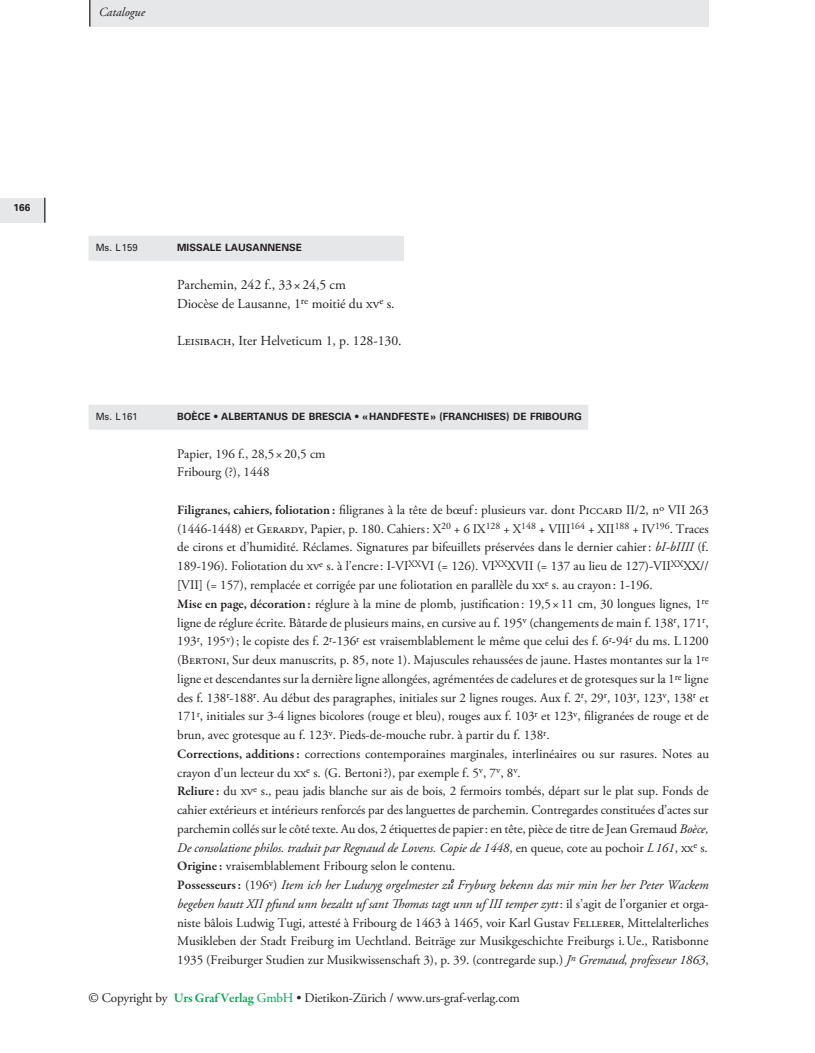
<style>
.page{position:relative;width:815px;height:1053px;background:#fff}
.page>*{position:absolute;margin:0;border:0;box-sizing:border-box;transform-origin:0 0}
.HS_Grundtext{font:13.75px "Adobe Garamond Pro";letter-spacing:-.005em;color:#231f20}
.HS_Grundtext-2{font:13.12px/18.8px "Adobe Garamond Pro";letter-spacing:-.005em;color:#231f20;text-align:justify}
.t1{font:italic 12.5px "Adobe Garamond Pro";color:#231f20}
.HS_Titel_1-zeilig{font:700 10px "Univers";color:#231f20}
.HS_Titel_1-zeilig-2{font:10px "Univers";color:#231f20;scale:.95 1}
.s1{font-family:"Garamond Premr Pro";font-weight:600}
.s2{font-style:italic}
.s3{font-family:"Katalog";font-style:italic}
.s4{font-family:"Garamond Premr Pro";font-weight:600;color:#00a54f}
.s5{color:#00a54f}
</style>
<div class="page">
<div style="left:90px;top:0;width:619px;height:27px;background:#e6e7e9"></div>
<svg style="left:89px;top:0;width:1px;height:27px"></svg>
<div style="left:0;top:198px;width:44px;height:24px;background:#e6e7e9"></div>
<svg style="left:44px;top:198px;width:1px;height:25px"></svg>
<div style="left:89px;top:236px;width:315px;height:25px;background:#e6e7e9"></div>
<div style="left:89px;top:404px;width:499px;height:25px;background:#e6e7e9"></div>
<p class="t1" style="left:99px;top:4px;width:48px">Catalogue</p>
<p class="HS_Titel_1-zeilig" style="left:14px;top:202px;width:18px">166</p>
<p class="HS_Titel_1-zeilig-2" style="left:96px;top:242px;width:46px">Ms. L159</p>
<p class="HS_Titel_1-zeilig" style="left:177px;top:242px;width:126px">MISSALE LAUSANNENSE</p>
<p class="HS_Grundtext" style="left:177px;top:276px;width:170px">Parchemin, 242 f., 33×24,5 cm</p>
<p class="HS_Grundtext" style="left:177px;top:295px;width:219px">Diocèse de Lausanne, 1<sup>re</sup> moitié du xv<sup>e</sup> s.</p>
<p class="HS_Grundtext" style="left:177px;top:332px;width:226px">Leisibach, Iter Helveticum 1, p. 128-130.</p>
<p class="HS_Titel_1-zeilig-2" style="left:96px;top:410px;width:46px">Ms. L161</p>
<p class="HS_Titel_1-zeilig" style="left:177px;top:411px;width:406px">BOÈCE • ALBERTANUS DE BRESCIA • «HANDFESTE» (FRANCHISES) DE FRIBOURG</p>
<p class="HS_Grundtext-2" style="left:177px;top:444px;width:150px">Papier, 196 f., 28,5×20,5 cm</p>
<p class="HS_Grundtext-2" style="left:177px;top:463px;width:94px">Fribourg (?), 1448</p>
<p class="HS_Grundtext-2" style="left:177px;top:501px;width:533px"><span class="s1">Filigranes, cahiers, foliotation:</span> filigranes à la tête de bœuf: plusieurs var. dont Piccard II/2, n<sup>o</sup> VII 263 (1446-1448) et Gerardy, Papier, p. 180. Cahiers: X<sup>20</sup> + 6 IX<sup>128</sup> + X<sup>148</sup> + VIII<sup>164</sup> + XII<sup>188</sup> + IV<sup>196</sup>. Traces de cirons et d’humidité. Réclames. Signatures par bifeuillets préservées dans le dernier cahier: <span class="s2">bI-bIIII</span> (f.<br>189-196). Foliotation du xv<sup>e</sup> s. à l’encre: I-VI<sup>XX</sup>VI (= 126). VI<sup>XX</sup>XVII (= 137 au lieu de 127)-VII<sup>XX</sup>XX// [VII] (= 157), remplacée et corrigée par une foliotation en parallèle du xx<sup>e</sup> s. au crayon: 1-196.</p>
<p class="HS_Grundtext-2" style="left:177px;top:594px;width:533px"><span class="s1">Mise en page, décoration:</span> réglure à la mine de plomb, justification: 19,5×11 cm, 30 longues lignes, 1<sup>re </sup>ligne de réglure écrite. Bâtarde de plusieurs mains, en cursive au f. 195<sup>v</sup> (changements de main f. 138<sup>r</sup>, 171<sup>r</sup>, 193<sup>r</sup>, 195<sup>v</sup>); le copiste des f. 2<sup>r</sup>-136<sup>r</sup> est vraisemblablement le même que celui des f. 6<sup>r</sup>-94<sup>r</sup> du ms. L1200 (Bertoni, Sur deux manuscrits, p. 85, note 1). Majuscules rehaussées de jaune. Hastes montantes sur la 1<sup>re </sup>ligne et descendantes sur la dernière ligne allongées, agrémentées de cadelures et de grotesques sur la 1<sup>re</sup> ligne des f. 138<sup>r</sup>-188<sup>r</sup>. Au début des paragraphes, initiales sur 2 lignes rouges. Aux f. 2<sup>r</sup>, 29<sup>r</sup>, 103<sup>r</sup>, 123<sup>v</sup>, 138<sup>r</sup> et 171<sup>r</sup>, initiales sur 3-4 lignes bicolores (rouge et bleu), rouges aux f. 103<sup>r</sup> et 123<sup>v</sup>, filigranées de rouge et de brun, avec grotesque au f. 123<sup>v</sup>. Pieds-de-mouche rubr. à partir du f. 138<sup>r</sup>.</p>
<p class="HS_Grundtext-2" style="left:177px;top:744px;width:533px"><span class="s1">Corrections, additions:</span> corrections contemporaines marginales, interlinéaires ou sur rasures. Notes au crayon d’un lecteur du xx<sup>e</sup> s. (G. Bertoni?), par exemple f. 5<sup>v</sup>, 7<sup>v</sup>, 8<sup>v</sup>.</p>
<p class="HS_Grundtext-2" style="left:177px;top:782px;width:533px"><span class="s1">Reliure :</span> du xv<sup>e</sup> s., peau jadis blanche sur ais de bois, 2 fermoirs tombés, départ sur le plat sup. Fonds de cahier extérieurs et intérieurs renforcés par des languettes de parchemin. Contregardes constituées d’actes sur parchemin collés sur le côté texte. Au dos, 2 étiquettes de papier: en tête, pièce de titre de Jean Gremaud <span class="s2">Boèce, De consolatione philos. traduit par Regnaud de Lovens. Copie de 1448</span>, en queue, cote au pochoir <span class="s2">L161</span>, xx<sup>e</sup> s.</p>
<p class="HS_Grundtext-2" style="left:177px;top:857px;width:280px"><span class="s1">Origine :</span> vraisemblablement Fribourg selon le contenu.</p>
<p class="HS_Grundtext-2" style="left:177px;top:876px;width:533px"><span class="s1">Possesseurs:</span> (196<sup>v</sup>) <span class="s2">Item ich her Ludwyg orgelmester z</span><span class="s3">u</span> <span class="s2">Fryburg bekenn das mir min her her Peter Wackem begeben hautt XII pfund unn bezaltt uf sant Thomas tagt unn uf III temper zytt</span>: il s’agit de l’organier et orga&shy;niste bâlois Ludwig Tugi, attesté à Fribourg de 1463 à 1465, voir Karl Gustav Fellerer, Mittelalterliches Musikleben der Stadt Freiburg im Uechtland. Beiträge zur Musikgeschichte Freiburgs i.Ue., Ratisbonne 1935 (Freiburger Studien zur Musikwissenschaft 3), p. 39. (contregarde sup.) <span class="s2">J</span><sup>n</sup> <span class="s2">Gremaud, professeur 1863</span>,</p>
<p class="HS_Grundtext-2" style="left:89px;top:988px;width:433px">© Copyright by <span class="s4">Urs Graf Verlag</span> <span class="s5">GmbH</span> • Dietikon-Zürich / www.urs-graf-verlag.com</p>
</div>
